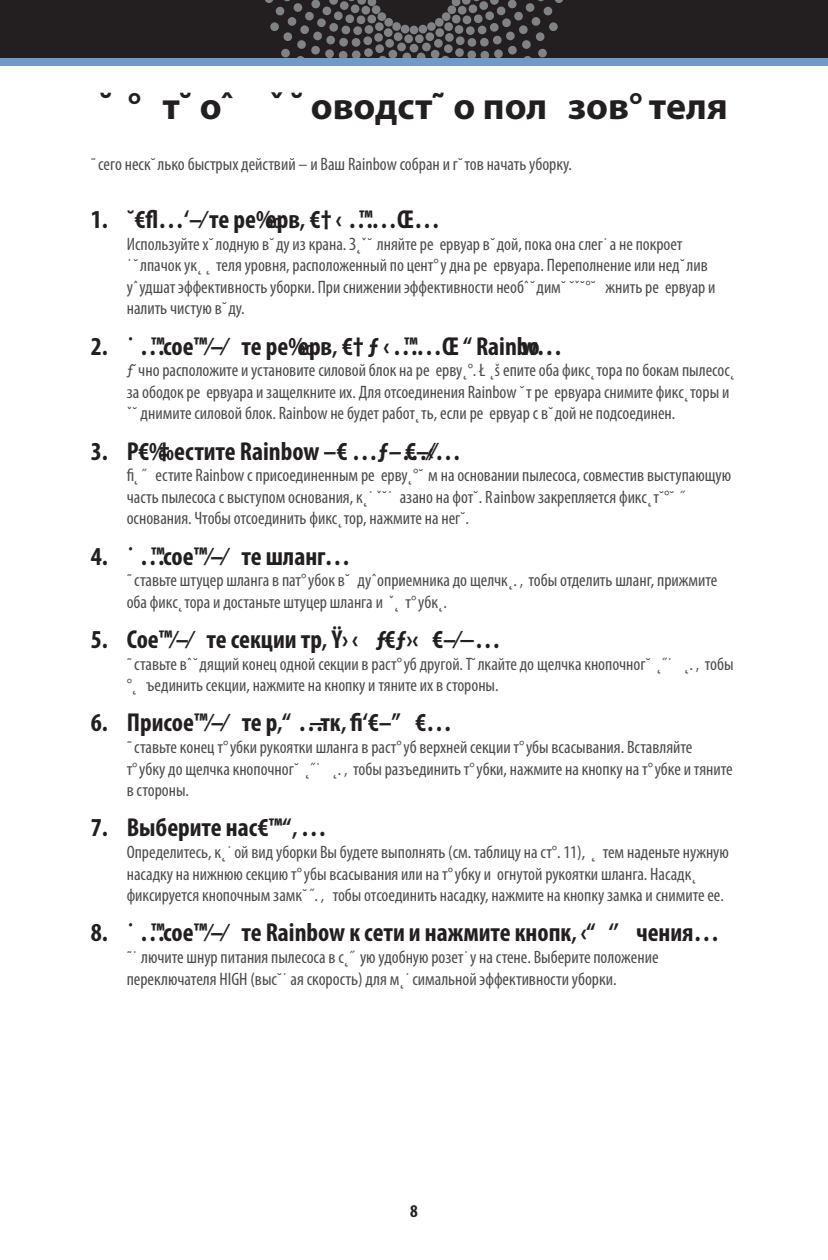
<style>
.page{position:relative;width:828px;height:1260px;background:#fff}
.page>*{position:absolute;margin:0;border:0;box-sizing:border-box;transform-origin:0 0}
.t1{font:700 38px "Myriad Pro";letter-spacing:-.005em;color:#231f20}
.t2{font:700 condensed 26px "Myriad Pro";color:#231f20}
.t3{font:condensed 18px/21.6px "Myriad Pro";color:#4b4c4d}
.t4{font:700 condensed 18px "Myriad Pro";color:#231f20}
</style>
<div class="page">
<div style="left:1px;top:0;width:827px;height:58px;background:#231f20"></div>
<div style="left:404px;top:34px;width:9px;height:9px;background:#808285;border-radius:4px"></div>
<div style="left:415px;top:34px;width:9px;height:9px;background:#808285;border-radius:4px"></div>
<div style="left:410px;top:44px;width:8px;height:9px;background:#808285;border-radius:4px"></div>
<svg style="left:265px;top:0;width:146px;height:58px"></svg>
<div style="left:410px;top:26px;width:8px;height:8px;background:#808285;border-radius:50%"></div>
<svg style="left:417px;top:0;width:146px;height:58px"></svg>
<div style="left:0;top:58px;width:828px;height:8px;background:#719ac7"></div>
<h1 class="t1" style="left:100px;top:81px;width:629px">˘ ° т˘ оˆ ˇ ˘ оводст˜ о пол зов° теля</h1>
<p class="t3" style="left:91px;top:153px;width:483px">˜сего неск˘лько быстрых действий – и Ваш Rainbow собран и г˘тов начать уборку.</p>
<h2 class="t2" style="left:91px;top:203px;width:351px">1. ˘€fl…‘–⁄те ре‰ерв‚ €† ‹ …™…Œ…</h2>
<p class="t3" style="left:127px;top:233px;width:590px">Используйте х˘лодную в˘ду из крана. З˛ˇ˘ лняйте ре ервуар в˘дой, пока она слег˙а не покроет ˙˘лпачок ук˛ ˛ теля уровня, расположенный по цент°у дна ре ервуара. Переполнение или нед˘лив уˆудшат эффективность уборки. При снижении эффективности необˆ˘дим˘ ˘ˇ˘°˘ жнить ре ервуар и налить чистую в˘ду.</p>
<h2 class="t2" style="left:91px;top:330px;width:473px">2. ˙ …™сое™⁄–⁄ те ре‰ерв‚ €† ƒ ‹ …™…Œ “ Rainbow…</h2>
<p class="t3" style="left:127px;top:359px;width:610px">ƒ˘чно расположите и установите силовой блок на ре ерву˛°. Ł ˛š епите оба фикс˛тора по бокам пылесос˛ за ободок ре ервуара и защелкните их. Для отсоединения Rainbow ˘т ре ервуара снимите фикс˛торы и ˇ˘ днимите силовой блок. Rainbow не будет работ˛ть, если ре ервуар с в˘дой не подсоединен.</p>
<h2 class="t2" style="left:91px;top:435px;width:344px">3. Р€‰‡ естите Rainbow –€ …ƒ–…‹</h2>
<h2 class="t2" style="left:405px;top:435px;width:58px">€–⁄⁄…</h2>
<p class="t3" style="left:127px;top:464px;width:606px">fi˛ ˝ естите Rainbow с присоединенным ре ерву˛°˘ м на основании пылесоса, совместив выступающую часть пылесоса с выступом основания, к˛˙ ˇ˘˙ азано на фот˘. Rainbow закрепляется фикс˛т˘°˘ ˝ основания. Чтобы отсоединить фикс˛тор, нажмите на нег˘.</p>
<h2 class="t2" style="left:91px;top:540px;width:261px">4. ˙ …™сое™⁄–⁄ те шланг…</h2>
<p class="t3" style="left:127px;top:569px;width:592px">˜ставьте штуцер шланга в пат°убок в˘ дуˆоприемника до щелчк˛. ‚ тобы отделить шланг, прижмите оба фикс˛тора и достаньте штуцер шланга и ˇ˛ т°убк˛.</p>
<h2 class="t2" style="left:91px;top:623px;width:412px">5. Сое™⁄–⁄ те секции тр‚ Ÿ› ‹ ƒ€ƒ›‹ €–⁄−…</h2>
<p class="t3" style="left:127px;top:653px;width:608px">˜ставьте вˆ˘дящий конец одной секции в раст°уб другой. Т˘лкайте до щелчка кнопочног˘ ˛˝˙ ˛. ‚ тобы °˛ ъединить секции, нажмите на кнопку и тяните их в стороны.</p>
<h2 class="t2" style="left:91px;top:706px;width:363px">6. Присое™⁄–⁄ те р‚“ …−тк‚ fi‘€–” €…</h2>
<p class="t3" style="left:127px;top:736px;width:608px">˜ставьте конец т°убки рукоятки шланга в раст°уб верхней секции т°убы всасывания. Вставляйте т°убку до щелчка кнопочног˘ ˛˝˙ ˛. ‚ тобы разъединить т°убки, нажмите на кнопку на т°убке и тяните в стороны.</p>
<h2 class="t2" style="left:91px;top:811px;width:238px">7. Выберите нас€™“‚ …</h2>
<p class="t3" style="left:127px;top:841px;width:604px">Определитесь, к˛˙ой вид уборки Вы будете выполнять (см. таблицу на ст°. 11), ˛ тем наденьте нужную насадку на нижнюю секцию т°убы всасывания или на т°убку и огнутой рукоятки шланга. Насадк˛ фиксируется кнопочным замк˘˝. ‚ тобы отсоединить насадку, нажмите на кнопку замка и снимите ее.</p>
<h2 class="t2" style="left:91px;top:916px;width:630px">8. ˙ …™сое™⁄–⁄ те Rainbow к сети и нажмите кнопк‚ ‹“ ‘’ чения…</h2>
<p class="t3" style="left:127px;top:946px;width:533px">˜˙ лючите шнур питания пылесоса в с˛˝ ую удобную розет˙у на стене. Выберите положение переключателя HIGH (выс˘˙ ая скорость) для м˛˙симальной эффективности уборки.</p>
<p class="t4" style="left:410px;top:1199px;width:9px">8</p>
</div>
